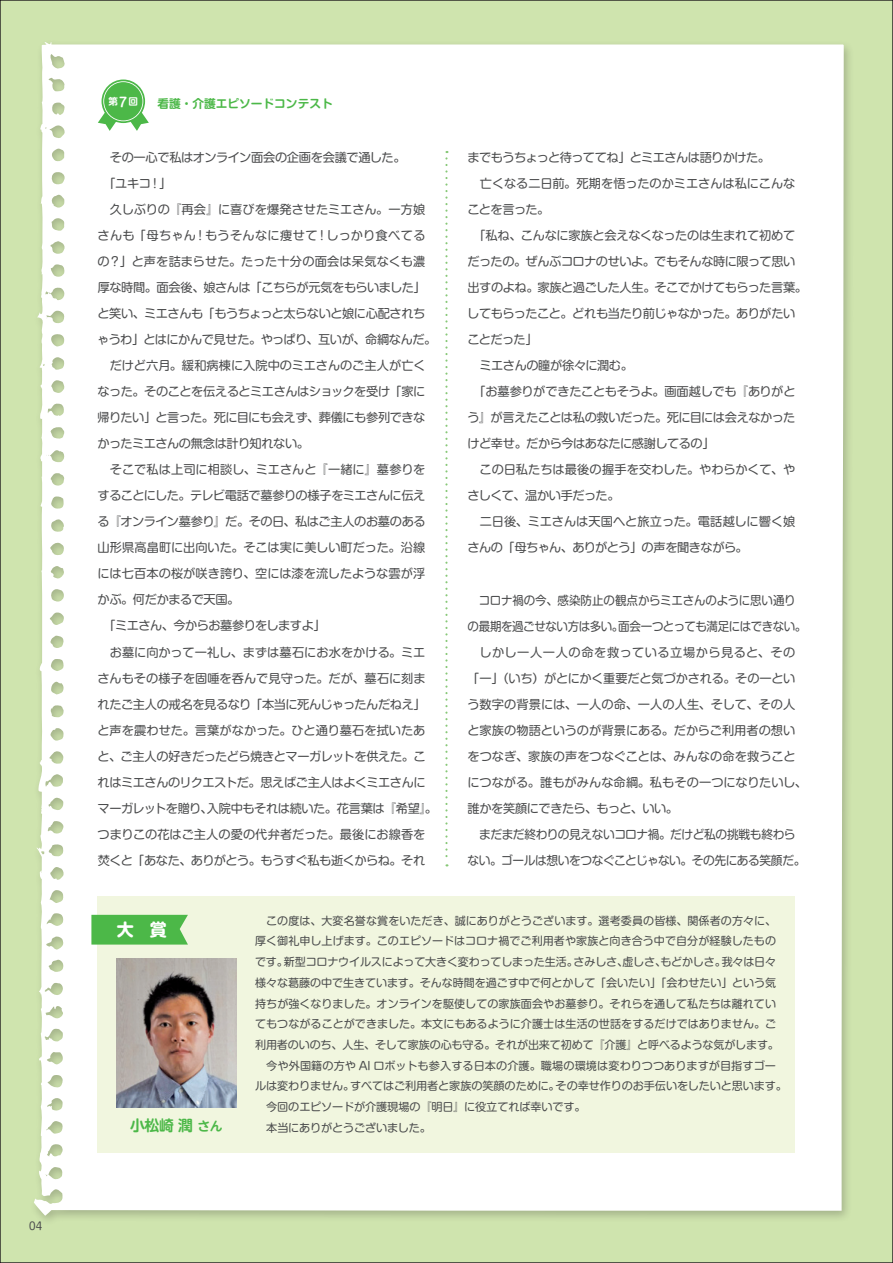
<style>
.page{position:relative;width:893px;height:1263px;background:#cfe4ae}
.page>*{position:absolute;margin:0;border:0;box-sizing:border-box;transform-origin:0 0}
.t1{font:700 16.95px "UD Shin M Go Pr 6";color:#fff}
.t2{font:700 14.85px "UD Shin M Go Pr 6 De";color:#4cb848}
.t3{font:12.15px "Shin M Go Pr 6";letter-spacing:-.025em;color:#4b4c4d}
.t4{font:12.15px "Shin M Go Pr 6";color:#4b4c4d}
.t5{font:12.15px "Shin M Go Pr 6";letter-spacing:-.005em;color:#4b4c4d}
.t6{font:12.15px "Shin M Go Pr 6";letter-spacing:-.045em;color:#4b4c4d}
.t7{font:12.15px "Shin M Go Pr 6";letter-spacing:-.025em;color:#4b4c4d;scale:.94 1}
.t8{font:12.15px "Shin M Go Pr 6";letter-spacing:-.025em;color:#4b4c4d;scale:.96 1}
.t9{font:12.15px "Shin M Go Pr 6";letter-spacing:.005em;color:#4b4c4d}
.t10{font:12.15px "Shin M Go Pr 6";letter-spacing:-.05em;color:#4b4c4d}
.t11{font:12.15px "Shin M Go Pr 6";letter-spacing:.02em;color:#4b4c4d}
.t12{font:12.15px "Shin M Go Pr 6";letter-spacing:.045em;color:#4b4c4d}
.t13{font:700 11.7px "Shin M Go Pr 6 De";color:#4cb848}
.t14{font:11.1px "Shin M Go Pr 6";letter-spacing:-.005em;color:#4b4c4d}
.t15{font:10.65px "Shin M Go Pr 6";color:#4b4c4d}
.t16{font:700 9.6px "Shin M Go Pr 6 De";color:#fff}
.s1{font-size:12.75px}
</style>
<div class="page">
<div style="left:29px;top:37px;width:826px;height:1189px;background:#231f20;opacity:.25"></div>
<div style="left:34px;top:41px;width:810px;height:1175px;background:#fff"></div>
<div style="left:102px;top:80px;width:43px;height:43px;background:#4cb848;border-radius:50%"></div>
<svg style="left:98px;top:81px;width:51px;height:50px"></svg>
<svg style="left:445px;top:151px;width:3px;height:715px;background:#e9f5e6"></svg>
<div style="left:98px;top:896px;width:697px;height:256px;background:#f1f6df"></div>
<img style="left:117px;top:959px;width:119px;height:149px">
<div style="left:91px;top:915px;width:97px;height:29px;background:#4cb848"></div>
<p class="t15" style="left:29px;top:1217px;width:14px">04</p>
<p class="t16" style="left:109px;top:94px;width:31px">第<span class="s1">7</span>回</p>
<p class="t13" style="left:157px;top:94px;width:177px">看護・介護エピソードコンテスト</p>
<p class="t3" style="left:110px;top:147px;width:297px">その一心で私はオンライン面会の企画を会議で通した。</p>
<p class="t3" style="left:103px;top:173px;width:70px">「ユキコ！」</p>
<p class="t4" style="left:110px;top:199px;width:317px">久しぶりの『再会』に喜びを爆発させたミエさん。一方娘</p>
<p class="t11" style="left:97px;top:225px;width:330px">さんも「母ちゃん！もうそんなに痩せて！しっかり食べてる</p>
<p class="t9" style="left:98px;top:251px;width:329px">の？」と声を詰まらせた。たった十分の面会は呆気なくも濃</p>
<p class="t3" style="left:98px;top:277px;width:330px">厚な時間。面会後、娘さんは「こちらが元気をもらいました」</p>
<p class="t3" style="left:97px;top:304px;width:330px">と笑い、ミエさんも「もうちょっと太らないと娘に心配されち</p>
<p class="t3" style="left:97px;top:330px;width:341px">ゃうわ」とはにかんで見せた。やっぱり、互いが、命綱なんだ。</p>
<p class="t5" style="left:110px;top:356px;width:317px">だけど六月。緩和病棟に入院中のミエさんのご主人が亡く</p>
<p class="t3" style="left:98px;top:382px;width:329px">なった。そのことを伝えるとミエさんはショックを受け「家に</p>
<p class="t3" style="left:98px;top:408px;width:329px">帰りたい」と言った。死に目にも会えず、葬儀にも参列できな</p>
<p class="t3" style="left:98px;top:434px;width:213px">かったミエさんの無念は計り知れない。</p>
<p class="t5" style="left:110px;top:460px;width:317px">そこで私は上司に相談し、ミエさんと『一緒に』墓参りを</p>
<p class="t6" style="left:98px;top:486px;width:329px">することにした。テレビ電話で墓参りの様子をミエさんに伝え</p>
<p class="t3" style="left:98px;top:512px;width:330px">る『オンライン墓参り』だ。その日、私はご主人のお墓のある</p>
<p class="t5" style="left:98px;top:538px;width:329px">山形県高畠町に出向いた。そこは実に美しい町だった。沿線</p>
<p class="t4" style="left:97px;top:564px;width:329px">には七百本の桜が咲き誇り、空には漆を流したような雲が浮</p>
<p class="t3" style="left:98px;top:590px;width:143px">かぶ。何だかまるで天国。</p>
<p class="t6" style="left:103px;top:616px;width:224px">「ミエさん、今からお墓参りをしますよ」</p>
<p class="t5" style="left:110px;top:642px;width:317px">お墓に向かって一礼し、まずは墓石にお水をかける。ミエ</p>
<p class="t4" style="left:98px;top:668px;width:330px">さんもその様子を固唾を呑んで見守った。だが、墓石に刻ま</p>
<p class="t3" style="left:98px;top:694px;width:330px">れたご主人の戒名を見るなり「本当に死んじゃったんだねえ」</p>
<p class="t4" style="left:97px;top:720px;width:330px">と声を震わせた。言葉がなかった。ひと通り墓石を拭いたあ</p>
<p class="t3" style="left:97px;top:746px;width:330px">と、ご主人の好きだったどら焼きとマーガレットを供えた。こ</p>
<p class="t3" style="left:98px;top:772px;width:329px">れはミエさんのリクエストだ。思えばご主人はよくミエさんに</p>
<p class="t3" style="left:98px;top:798px;width:341px">マーガレットを贈り、入院中もそれは続いた。花言葉は『希望』。</p>
<p class="t4" style="left:98px;top:824px;width:329px">つまりこの花はご主人の愛の代弁者だった。最後にお線香を</p>
<p class="t3" style="left:98px;top:850px;width:329px">焚くと「あなた、ありがとう。もうすぐ私も逝くからね。それ</p>
<p class="t10" style="left:467px;top:147px;width:304px">までもうちょっと待っててね」とミエさんは語りかけた。</p>
<p class="t5" style="left:480px;top:173px;width:317px">亡くなる二日前。死期を悟ったのかミエさんは私にこんな</p>
<p class="t3" style="left:467px;top:199px;width:84px">ことを言った。</p>
<p class="t3" style="left:473px;top:225px;width:324px">「私ね、こんなに家族と会えなくなったのは生まれて初めて</p>
<p class="t3" style="left:467px;top:251px;width:329px">だったの。ぜんぶコロナのせいよ。でもそんな時に限って思い</p>
<p class="t3" style="left:467px;top:277px;width:341px">出すのよね。家族と過ごした人生。そこでかけてもらった言葉。</p>
<p class="t6" style="left:467px;top:303px;width:330px">してもらったこと。どれも当たり前じゃなかった。ありがたい</p>
<p class="t3" style="left:467px;top:329px;width:72px">ことだった」</p>
<p class="t3" style="left:480px;top:355px;width:155px">ミエさんの瞳が徐々に潤む。</p>
<p class="t3" style="left:473px;top:381px;width:324px">「お墓参りができたこともそうよ。画面越しでも『ありがと</p>
<p class="t3" style="left:467px;top:408px;width:329px">う』が言えたことは私の救いだった。死に目には会えなかった</p>
<p class="t3" style="left:467px;top:434px;width:249px">けど幸せ。だから今はあなたに感謝してるの」</p>
<p class="t4" style="left:480px;top:460px;width:317px">この日私たちは最後の握手を交わした。やわらかくて、や</p>
<p class="t10" style="left:467px;top:486px;width:154px">さしくて、温かい手だった。</p>
<p class="t5" style="left:480px;top:512px;width:317px">二日後、ミエさんは天国へと旅立った。電話越しに響く娘</p>
<p class="t3" style="left:467px;top:538px;width:282px">さんの「母ちゃん、ありがとう」の声を聞きながら。</p>
<p class="t7" style="left:479px;top:590px;width:339px">コロナ禍の今、感染防止の観点からミエさんのように思い通り</p>
<p class="t7" style="left:468px;top:616px;width:362px">の最期を過ごせない方は多い。面会一つとっても満足にはできない。</p>
<p class="t12" style="left:479px;top:642px;width:317px">しかし一人一人の命を救っている立場から見ると、その</p>
<p class="t3" style="left:467px;top:668px;width:330px">「一」（いち）がとにかく重要だと気づかされる。その一とい</p>
<p class="t9" style="left:467px;top:694px;width:329px">う数字の背景には、一人の命、一人の人生、そして、その人</p>
<p class="t5" style="left:467px;top:720px;width:329px">と家族の物語というのが背景にある。だからご利用者の想い</p>
<p class="t4" style="left:467px;top:746px;width:330px">をつなぎ、家族の声をつなぐことは、みんなの命を救うこと</p>
<p class="t4" style="left:467px;top:772px;width:341px">につながる。誰もがみんな命綱。私もその一つになりたいし、</p>
<p class="t3" style="left:468px;top:798px;width:212px">誰かを笑顔にできたら、もっと、いい。</p>
<p class="t8" style="left:479px;top:824px;width:331px">まだまだ終わりの見えないコロナ禍。だけど私の挑戦も終わら</p>
<p class="t8" style="left:468px;top:850px;width:353px">ない。ゴールは想いをつなぐことじゃない。その先にある笑顔だ。</p>
<h1 class="t1" style="left:117px;top:915px;width:52px">大　賞</h1>
<p class="t14" style="left:266px;top:911px;width:512px">この度は、大変名誉な賞をいただき、誠にありがとうございます。選考委員の皆様、関係者の方々に、</p>
<p class="t14" style="left:255px;top:932px;width:522px">厚く御礼申し上げます。このエピソードはコロナ禍でご利用者や家族と向き合う中で自分が経験したもの</p>
<p class="t14" style="left:255px;top:953px;width:523px">です。新型コロナウイルスによって大きく変わってしまった生活。さみしさ、虚しさ、もどかしさ。我々は日々</p>
<p class="t14" style="left:255px;top:974px;width:522px">様々な葛藤の中で生きています。そんな時間を過ごす中で何とかして「会いたい」「会わせたい」という気</p>
<p class="t14" style="left:255px;top:994px;width:522px">持ちが強くなりました。オンラインを駆使しての家族面会やお墓参り。それらを通して私たちは離れてい</p>
<p class="t14" style="left:255px;top:1015px;width:523px">てもつながることができました。本文にもあるように介護士は生活の世話をするだけではありません。ご</p>
<p class="t14" style="left:255px;top:1036px;width:525px">利用者のいのち、人生、そして家族の心も守る。それが出来て初めて『介護』と呼べるような気がします。</p>
<p class="t14" style="left:266px;top:1056px;width:511px">今や外国籍の方や AI ロボットも参入する日本の介護。職場の環境は変わりつつありますが目指すゴー</p>
<p class="t14" style="left:255px;top:1077px;width:533px">ルは変わりません。すべてはご利用者と家族の笑顔のために。その幸せ作りのお手伝いをしたいと思います。</p>
<p class="t14" style="left:266px;top:1098px;width:321px">今回のエピソードが介護現場の『明日』に役立てれば幸いです。</p>
<p class="t2" style="left:130px;top:1113px;width:94px">小松崎 潤<span class="s1">さん</span></p>
<p class="t14" style="left:266px;top:1119px;width:166px">本当にありがとうございました。</p>
</div>
